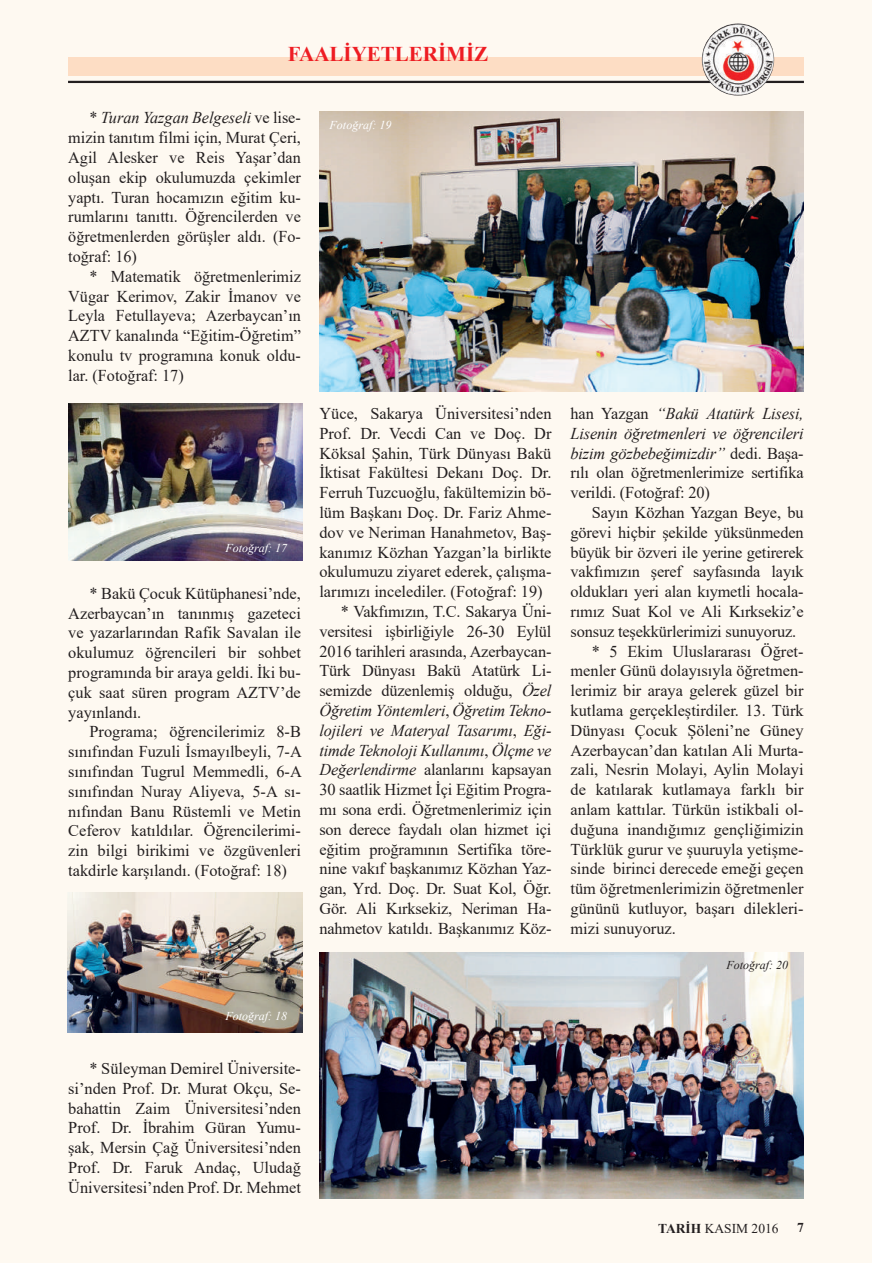
<style>
.page{position:relative;width:872px;height:1263px;background:#fef9f1}
.page>*{position:absolute;margin:0;border:0;box-sizing:border-box;transform-origin:0 0}
.t1{font:700 21px "Times New Roman";color:#ee1d23}
.t2{font:16.5px/19.8px "Times New Roman";color:#231f20;text-align:justify}
.t3{font:italic 16.5px "Times New Roman";letter-spacing:-.01em;color:#231f20}
.t4{font:13.5px "Times New Roman";color:#231f20}
.t5{font:700 13.5px "Times New Roman";color:#231f20}
.t6{font:italic 12px "Times New Roman";color:#fff}
.t7{font:italic 12px "Times New Roman";color:#231f20}
.s1{font-style:italic}
.s2{font-style:normal}
.s3{font-weight:700}
</style>
<div class="page">
<div style="left:68px;top:57px;width:736px;height:19px;background:#fdddc4"></div>
<hr style="left:68px;top:81px;width:736px;height:2px;background:#231f20">
<img style="left:702px;top:23px;width:72px;height:73px;border-radius:36px">
<img style="left:68px;top:404px;width:234px;height:157px">
<img style="left:68px;top:892px;width:234px;height:140px">
<img style="left:319px;top:112px;width:485px;height:279px">
<img style="left:319px;top:952px;width:485px;height:247px">
<p class="t1" style="left:288px;top:39px;width:202px">FAALİYETLERİMİZ</p>
<p class="t2" style="left:68px;top:107px;width:234px;text-indent:21px">* <span class="s1">Turan Yazgan Belgeseli</span> ve lise&shy;mizin tanıtım filmi için, Murat Çeri, Agil Alesker ve Reis Yaşar’dan oluşan ekip okulumuzda çekimler yaptı. Turan hocamızın eğitim ku&shy;rumlarını tanıttı. Öğrencilerden ve öğretmenlerden görüşler aldı. (Fo&shy;toğraf: 16)</p>
<p class="t2" style="left:68px;top:266px;width:234px;text-indent:21px">* Matematik öğretmenlerimiz Vügar Kerimov, Zakir İmanov ve Leyla Fetullayeva; Azerbaycan’ın AZTV kanalında “Eğitim-Öğretim” konulu tv programına konuk oldu&shy;lar. (Fotoğraf: 17)</p>
<p class="t6" style="left:225px;top:540px;width:63px">Fotoğraf: 17</p>
<p class="t2" style="left:68px;top:583px;width:234px;text-indent:21px">* Bakü Çocuk Kütüphanesi’nde, Azerbaycan’ın tanınmış gazeteci ve yazarlarından Rafik Savalan ile okulumuz öğrencileri bir sohbet programında bir araya geldi. İki bu&shy;çuk saat süren program AZTV’de yayınlandı.</p>
<p class="t2" style="left:68px;top:721px;width:235px;text-indent:21px">Programa; öğrencilerimiz 8-B sınıfından Fuzuli İsmayılbeyli, 7-A sınıfından Tugrul Memmedli, 6-A sınıfından Nuray Aliyeva, 5-A sı&shy;nıfından Banu Rüstemli ve Metin Ceferov katıldılar. Öğrencilerimi&shy;zin bilgi birikimi ve özgüvenleri takdirle karşılandı. (Fotoğraf: 18)</p>
<p class="t6" style="left:330px;top:116px;width:63px">Fotoğraf: 19</p>
<p class="t2" style="left:319px;top:403px;width:233px">Yüce, Sakarya Üniversitesi’nden</p>
<p class="t2" style="left:319px;top:423px;width:233px">Prof. Dr. Vecdi Can ve Doç. Dr</p>
<p class="t2" style="left:319px;top:443px;width:233px">Köksal Şahin, Türk Dünyası Bakü</p>
<p class="t2" style="left:319px;top:462px;width:233px">İktisat Fakültesi Dekanı Doç. Dr.</p>
<p class="t2" style="left:319px;top:482px;width:233px">Ferruh Tuzcuoğlu, fakültemizin bö-</p>
<p class="t2" style="left:319px;top:502px;width:233px">lüm Başkanı Doç. Dr. Fariz Ahme-</p>
<p class="t2" style="left:319px;top:522px;width:233px">dov ve Neriman Hanahmetov, Baş-</p>
<p class="t2" style="left:319px;top:542px;width:233px">kanımız Közhan Yazgan’la birlikte</p>
<p class="t2" style="left:319px;top:561px;width:233px">okulumuzu ziyaret ederek, çalışma-</p>
<p class="t2" style="left:319px;top:581px;width:225px">larımızı incelediler. (Fotoğraf: 19)</p>
<p class="t2" style="left:341px;top:601px;width:212px">* Vakfımızın, T.C. Sakarya Üni-</p>
<p class="t2" style="left:319px;top:621px;width:233px">versitesi işbirliğiyle 26-30 Eylül</p>
<p class="t2" style="left:319px;top:641px;width:233px">2016 tarihleri arasında, Azerbaycan-</p>
<p class="t2" style="left:319px;top:660px;width:233px">Türk Dünyası Bakü Atatürk Li-</p>
<p class="t2" style="left:319px;top:680px;width:233px">semizde düzenlemiş olduğu, <span class="s1">Özel</span></p>
<p class="t3" style="left:319px;top:699px;width:233px">Öğretim Yöntemleri<span class="s2">,</span> Öğretim Tekno-</p>
<p class="t3" style="left:319px;top:719px;width:233px">lojileri ve Materyal Tasarımı<span class="s2">,</span> Eği-</p>
<p class="t3" style="left:319px;top:739px;width:233px">timde Teknoloji Kullanımı<span class="s2">,</span> Ölçme ve</p>
<p class="t2" style="left:319px;top:759px;width:233px"><span class="s1">Değerlendirme</span> alanlarını kapsayan</p>
<p class="t2" style="left:319px;top:779px;width:233px">30 saatlik Hizmet İçi Eğitim Progra-</p>
<p class="t2" style="left:319px;top:799px;width:233px">mı sona erdi. Öğretmenlerimiz için</p>
<p class="t2" style="left:319px;top:819px;width:233px">son derece faydalı olan hizmet içi</p>
<p class="t2" style="left:319px;top:839px;width:233px">eğitim proğramının Sertifika töre-</p>
<p class="t2" style="left:319px;top:858px;width:233px">nine vakıf başkanımız Közhan Yaz-</p>
<p class="t2" style="left:319px;top:878px;width:233px">gan, Yrd. Doç. Dr. Suat Kol, Öğr.</p>
<p class="t2" style="left:319px;top:898px;width:233px">Gör. Ali Kırksekiz, Neriman Ha-</p>
<p class="t2" style="left:319px;top:918px;width:233px">nahmetov katıldı. Başkanımız Köz-</p>
<p class="t6" style="left:225px;top:1008px;width:63px">Fotoğraf: 18</p>
<p class="t2" style="left:68px;top:1058px;width:234px;text-indent:21px">* Süleyman Demirel Üniversite&shy;si’nden Prof. Dr. Murat Okçu, Se&shy;bahattin Zaim Üniversitesi’nden Prof. Dr. İbrahim Güran Yumu&shy;şak, Mersin Çağ Üniversitesi’nden Prof. Dr. Faruk Andaç, Uludağ Üniversitesi’nden Prof. Dr. Mehmet</p>
<p class="t2" style="left:570px;top:403px;width:234px">han Yazgan <span class="s1">“Bakü Atatürk Lisesi, Lisenin öğretmenleri ve öğrencileri bizim gözbebeğimizdir”</span> dedi. Başa&shy;rılı olan öğretmenlerimize sertifika verildi. (Fotoğraf: 20)</p>
<p class="t2" style="left:592px;top:502px;width:213px">Sayın Közhan Yazgan Beye, bu</p>
<p class="t2" style="left:570px;top:522px;width:234px">görevi hiçbir şekilde yüksünmeden</p>
<p class="t2" style="left:570px;top:542px;width:234px">büyük bir özveri ile yerine getirerek</p>
<p class="t2" style="left:570px;top:561px;width:234px">vakfımızın şeref sayfasında layık</p>
<p class="t2" style="left:570px;top:581px;width:234px">oldukları yeri alan kıymetli hocala-</p>
<p class="t2" style="left:570px;top:601px;width:234px">rımız Suat Kol ve Ali Kırksekiz’e</p>
<p class="t2" style="left:570px;top:621px;width:227px">sonsuz teşekkürlerimizi sunuyoruz.</p>
<p class="t2" style="left:592px;top:641px;width:213px">* 5 Ekim Uluslararası Öğret-</p>
<p class="t2" style="left:570px;top:660px;width:234px">menler Günü dolayısıyla öğretmen-</p>
<p class="t2" style="left:570px;top:680px;width:234px">lerimiz bir araya gelerek güzel bir</p>
<p class="t2" style="left:570px;top:700px;width:234px">kutlama gerçekleştirdiler. 13. Türk</p>
<p class="t2" style="left:570px;top:720px;width:234px">Dünyası Çocuk Şöleni’ne Güney</p>
<p class="t2" style="left:570px;top:740px;width:234px">Azerbaycan’dan katılan Ali Murta-</p>
<p class="t2" style="left:570px;top:759px;width:234px">zali, Nesrin Molayi, Aylin Molayi</p>
<p class="t2" style="left:570px;top:779px;width:234px">de katılarak kutlamaya farklı bir</p>
<p class="t2" style="left:570px;top:799px;width:234px">anlam kattılar. Türkün istikbali ol-</p>
<p class="t2" style="left:570px;top:819px;width:234px">duğuna inandığımız gençliğimizin</p>
<p class="t2" style="left:570px;top:839px;width:234px">Türklük gurur ve şuuruyla yetişme-</p>
<p class="t2" style="left:570px;top:858px;width:234px">sinde birinci derecede emeği geçen</p>
<p class="t2" style="left:570px;top:878px;width:234px">tüm öğretmenlerimizin öğretmenler</p>
<p class="t2" style="left:570px;top:898px;width:234px">gününü kutluyor, başarı dilekleri-</p>
<p class="t2" style="left:570px;top:918px;width:107px">mizi sunuyoruz.</p>
<p class="t7" style="left:726px;top:956px;width:63px">Fotoğraf: 20</p>
<p class="t4" style="left:658px;top:1219px;width:122px"><span class="s3">TARİH</span> KASIM 2016</p>
<p class="t5" style="left:797px;top:1218px;width:8px">7</p>
</div>
